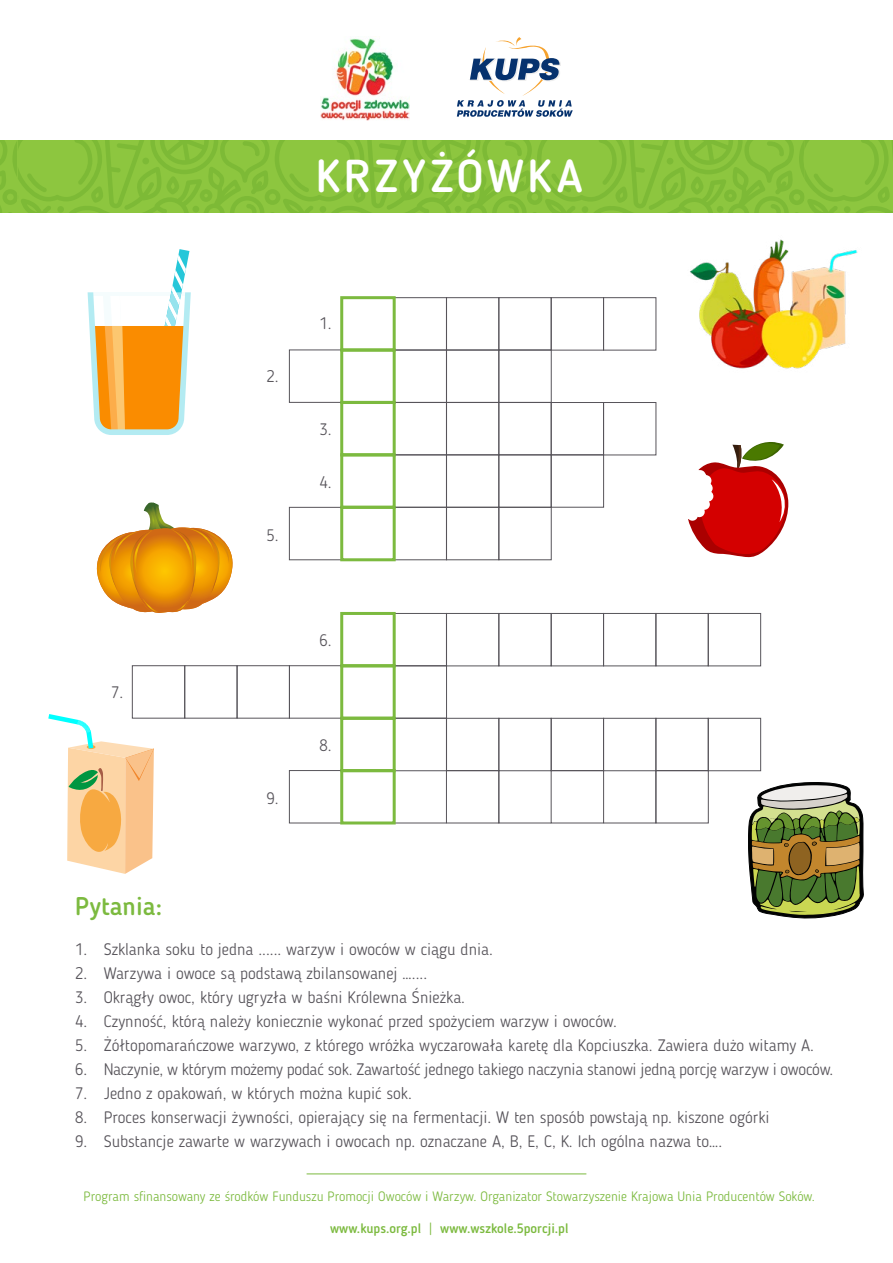
<style>
.page{position:relative;width:893px;height:1263px;background:#fff}
.page>*{position:absolute;margin:0;border:0;box-sizing:border-box;transform-origin:0 0}
.t1{font:500 45.75px "Blogger Sans";letter-spacing:.085em;color:#fff}
.t2{font:500 25.5px "Blogger Sans";color:#7cba3f}
.t3{font:300 16.5px "Blogger Sans";color:#57545a}
.t4{font:300 13.5px "Blogger Sans";color:#7cba3f}
.t5{font:500 13.5px "Blogger Sans";color:#7cba3f}
.s1{font-weight:300;font-size:17.55px}
</style>
<div class="page">
<svg style="left:0;top:141px;width:893px;height:72px;background:#87c13b"></svg>
<img style="left:320px;top:36px;width:90px;height:85px">
<svg style="left:457px;top:37px;width:116px;height:80px"></svg>
<hr style="left:307px;top:1173px;width:279px;height:1px;background:#7cba3f">
<div style="left:551px;top:297px;width:53px;height:53px;border:1px solid #57545a"></div>
<div style="left:446px;top:297px;width:53px;height:53px;border:1px solid #57545a"></div>
<div style="left:394px;top:297px;width:53px;height:53px;border:1px solid #57545a"></div>
<div style="left:603px;top:297px;width:53px;height:53px;border:1px solid #57545a"></div>
<div style="left:498px;top:297px;width:54px;height:53px;border:1px solid #57545a"></div>
<div style="left:340px;top:296px;width:56px;height:56px;border:3px solid #7cba3f"></div>
<div style="left:551px;top:402px;width:53px;height:53px;border:1px solid #57545a"></div>
<div style="left:394px;top:402px;width:53px;height:53px;border:1px solid #57545a"></div>
<div style="left:603px;top:402px;width:53px;height:53px;border:1px solid #57545a"></div>
<div style="left:498px;top:402px;width:54px;height:53px;border:1px solid #57545a"></div>
<div style="left:340px;top:401px;width:56px;height:55px;border:3px solid #7cba3f"></div>
<div style="left:446px;top:350px;width:53px;height:53px;border:1px solid #57545a"></div>
<div style="left:394px;top:350px;width:53px;height:53px;border:1px solid #57545a"></div>
<div style="left:289px;top:350px;width:53px;height:53px;border:1px solid #57545a"></div>
<div style="left:498px;top:350px;width:54px;height:53px;border:1px solid #57545a"></div>
<div style="left:340px;top:348px;width:56px;height:56px;border:3px solid #7cba3f"></div>
<div style="left:551px;top:454px;width:53px;height:54px;border:1px solid #57545a"></div>
<div style="left:446px;top:454px;width:53px;height:54px;border:1px solid #57545a"></div>
<div style="left:394px;top:454px;width:53px;height:54px;border:1px solid #57545a"></div>
<div style="left:498px;top:454px;width:54px;height:54px;border:1px solid #57545a"></div>
<div style="left:340px;top:453px;width:56px;height:56px;border:3px solid #7cba3f"></div>
<div style="left:446px;top:507px;width:53px;height:53px;border:1px solid #57545a"></div>
<div style="left:394px;top:507px;width:53px;height:53px;border:1px solid #57545a"></div>
<div style="left:289px;top:507px;width:53px;height:53px;border:1px solid #57545a"></div>
<div style="left:498px;top:507px;width:54px;height:53px;border:1px solid #57545a"></div>
<div style="left:340px;top:506px;width:56px;height:55px;border:3px solid #7cba3f"></div>
<div style="left:551px;top:613px;width:53px;height:53px;border:1px solid #57545a"></div>
<div style="left:446px;top:613px;width:53px;height:53px;border:1px solid #57545a"></div>
<div style="left:655px;top:613px;width:54px;height:53px;border:1px solid #57545a"></div>
<div style="left:394px;top:613px;width:53px;height:53px;border:1px solid #57545a"></div>
<div style="left:603px;top:613px;width:53px;height:53px;border:1px solid #57545a"></div>
<div style="left:498px;top:613px;width:54px;height:53px;border:1px solid #57545a"></div>
<div style="left:708px;top:613px;width:53px;height:53px;border:1px solid #57545a"></div>
<div style="left:340px;top:612px;width:56px;height:55px;border:3px solid #7cba3f"></div>
<div style="left:551px;top:718px;width:53px;height:53px;border:1px solid #57545a"></div>
<div style="left:446px;top:718px;width:53px;height:53px;border:1px solid #57545a"></div>
<div style="left:655px;top:718px;width:54px;height:53px;border:1px solid #57545a"></div>
<div style="left:394px;top:718px;width:53px;height:53px;border:1px solid #57545a"></div>
<div style="left:603px;top:718px;width:53px;height:53px;border:1px solid #57545a"></div>
<div style="left:498px;top:718px;width:54px;height:53px;border:1px solid #57545a"></div>
<div style="left:708px;top:718px;width:53px;height:53px;border:1px solid #57545a"></div>
<div style="left:340px;top:717px;width:56px;height:55px;border:3px solid #7cba3f"></div>
<div style="left:132px;top:665px;width:53px;height:53px;border:1px solid #57545a"></div>
<div style="left:237px;top:665px;width:53px;height:53px;border:1px solid #57545a"></div>
<div style="left:184px;top:665px;width:53px;height:53px;border:1px solid #57545a"></div>
<div style="left:394px;top:665px;width:53px;height:53px;border:1px solid #57545a"></div>
<div style="left:289px;top:665px;width:53px;height:53px;border:1px solid #57545a"></div>
<div style="left:340px;top:664px;width:56px;height:56px;border:3px solid #7cba3f"></div>
<div style="left:551px;top:770px;width:53px;height:53px;border:1px solid #57545a"></div>
<div style="left:446px;top:770px;width:53px;height:53px;border:1px solid #57545a"></div>
<div style="left:655px;top:770px;width:54px;height:53px;border:1px solid #57545a"></div>
<svg style="left:396px;top:770px;width:51px;height:54px"></svg>
<svg style="left:603px;top:770px;width:54px;height:54px"></svg>
<div style="left:289px;top:770px;width:53px;height:53px;border:1px solid #57545a"></div>
<svg style="left:498px;top:770px;width:54px;height:54px"></svg>
<div style="left:340px;top:769px;width:56px;height:55px;border:3px solid #7cba3f"></div>
<svg style="left:88px;top:249px;width:103px;height:186px"></svg>
<svg style="left:688px;top:442px;width:101px;height:116px"></svg>
<div style="left:695px;top:470px;width:11px;height:11px;background:#fff;border-radius:50%"></div>
<div style="left:687px;top:510px;width:11px;height:11px;background:#fff;border-radius:50%"></div>
<div style="left:694px;top:506px;width:11px;height:11px;background:#fff;border-radius:50%"></div>
<div style="left:699px;top:499px;width:11px;height:11px;background:#fff;border-radius:50%"></div>
<div style="left:702px;top:490px;width:12px;height:12px;background:#fff;border-radius:50%"></div>
<div style="left:702px;top:482px;width:11px;height:12px;background:#fff;border-radius:50%"></div>
<div style="left:700px;top:475px;width:12px;height:11px;background:#fff;border-radius:50%"></div>
<svg style="left:96px;top:502px;width:137px;height:111px"></svg>
<svg style="left:48px;top:714px;width:106px;height:160px"></svg>
<svg style="left:748px;top:782px;width:115px;height:136px;background:#888c55"></svg>
<img style="left:690px;top:239px;width:168px;height:130px">
<h1 class="t1" style="left:316px;top:148px;width:269px">KRZYŻÓWKA</h1>
<p class="t3" style="left:111px;top:683px;width:14px">7.</p>
<p class="t3" style="left:266px;top:367px;width:14px">2.</p>
<p class="t3" style="left:266px;top:525px;width:14px">5.</p>
<p class="t3" style="left:266px;top:788px;width:14px">9.</p>
<p class="t3" style="left:320px;top:314px;width:14px">1.</p>
<p class="t3" style="left:320px;top:419px;width:14px">3.</p>
<p class="t3" style="left:320px;top:472px;width:14px">4.</p>
<p class="t3" style="left:320px;top:630px;width:14px">6.</p>
<p class="t3" style="left:320px;top:735px;width:14px">8.</p>
<h2 class="t2" style="left:75px;top:891px;width:88px">Pytania:</h2>
<p class="t3" style="left:75px;top:939px;width:419px">1. Szklanka soku to jedna ...... warzyw i owoców w ciągu dnia.</p>
<p class="t3" style="left:75px;top:963px;width:353px">2. Warzywa i owoce są podstawą zbilansowanej …....</p>
<p class="t3" style="left:75px;top:987px;width:391px">3. Okrągły owoc, który ugryzła w baśni Królewna Śnieżka.</p>
<p class="t3" style="left:75px;top:1011px;width:543px">4. Czynność, którą należy koniecznie wykonać przed spożyciem warzyw i owoców.</p>
<p class="t3" style="left:75px;top:1035px;width:740px">5. Żółtopomarańczowe warzywo, z którego wróżka wyczarowała karetę dla Kopciuszka. Zawiera dużo witamy A.</p>
<p class="t3" style="left:75px;top:1059px;width:760px">6. Naczynie, w którym możemy podać sok. Zawartość jednego takiego naczynia stanowi jedną porcję warzyw i owoców.</p>
<p class="t3" style="left:75px;top:1083px;width:338px">7. Jedno z opakowań, w których można kupić sok.</p>
<p class="t3" style="left:75px;top:1107px;width:696px">8. Proces konserwacji żywności, opierający się na fermentacji. W ten sposób powstają np. kiszone ogórki</p>
<p class="t3" style="left:75px;top:1132px;width:649px">9. Substancje zawarte w warzywach i owocach np. oznaczane A, B, E, C, K. Ich ogólna nazwa to….</p>
<p class="t4" style="left:84px;top:1188px;width:733px">Program sfinansowany ze środków Funduszu Promocji Owoców i Warzyw. Organizator Stowarzyszenie Krajowa Unia Producentów Soków.</p>
<p class="t5" style="left:330px;top:1220px;width:240px">www.kups.org.pl <span class="s1">І</span> www.wszkole.5porcji.pl</p>
</div>
